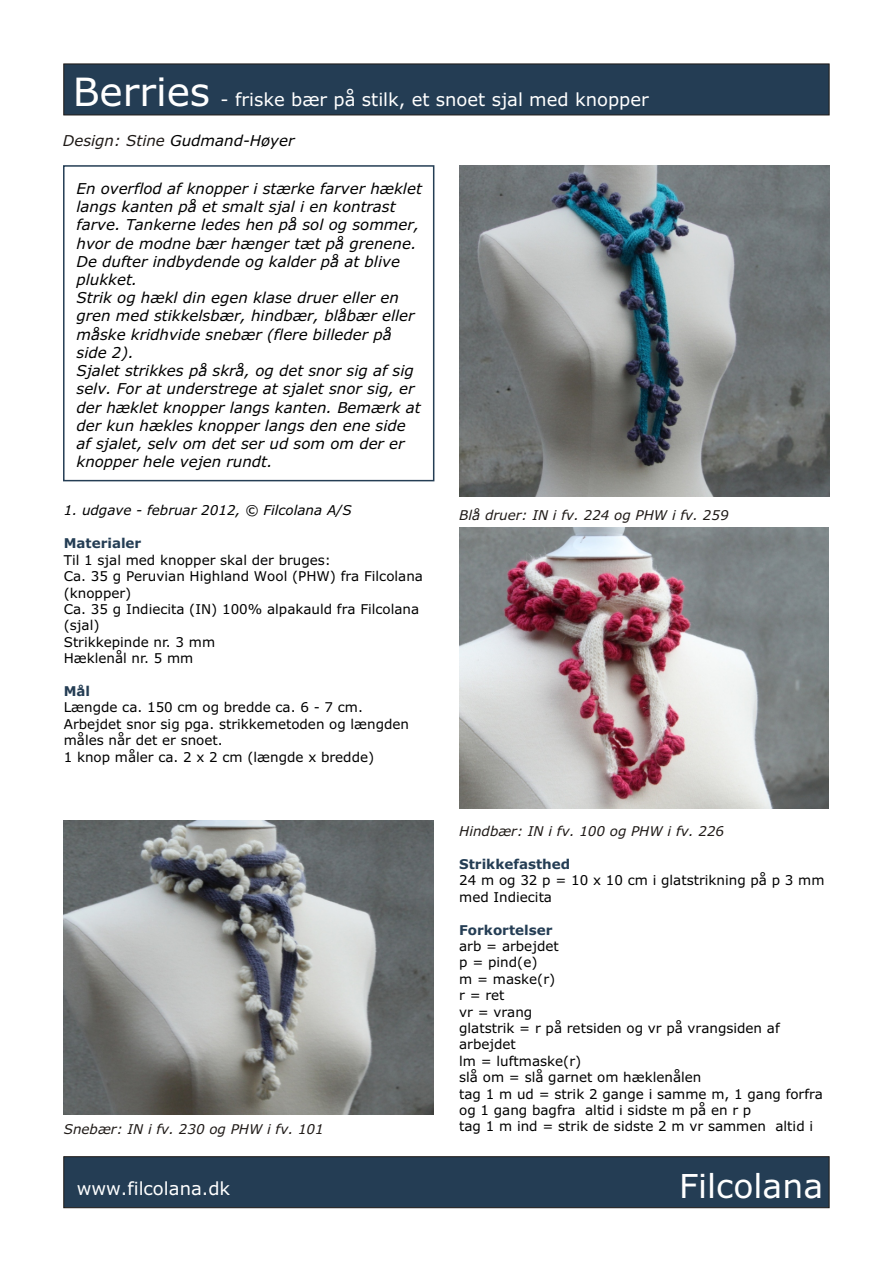
<style>
.page{position:relative;width:894px;height:1263px;background:#fff}
.page>*{position:absolute;margin:0;border:0;box-sizing:border-box;transform-origin:0 0}
.t1{font:33px "Verdana";color:#fff}
.t2{font:18px "Verdana";color:#fff}
.t3{font:italic 15px/18.3px "Verdana";color:#000}
.t4{font:13.5px/16.4px "Verdana";color:#000}
.t5{font:italic 13.5px "Verdana";color:#1f1a17}
.t6{font:700 13.5px "Verdana";color:#243d54}
.t7{font:italic 13.5px "Verdana";color:#000}
.s1{font-size:39px}
.s2{color:#1f1a17}
</style>
<div class="page">
<div style="left:63px;top:165px;width:371px;height:316px;background:#fff;border:2px solid #243d54"></div>
<div style="left:64px;top:64px;width:765px;height:51px;background:#243d54;border:1px solid #1f1a17"></div>
<div style="left:64px;top:1157px;width:765px;height:51px;background:#243d54;border:1px solid #1f1a17"></div>
<img style="left:459px;top:527px;width:370px;height:282px">
<img style="left:459px;top:166px;width:370px;height:331px">
<img style="left:64px;top:820px;width:369px;height:294px">
<h2 class="t2" style="left:73px;top:93px;width:578px"><span class="s1">Berries</span> - friske bær på stilk, et snoet sjal med knopper</h2>
<p class="t3" style="left:63px;top:133px;width:233px"><span class="s2">Design: Stine</span> Gudmand-Høyer</p>
<p class="t3" style="left:77px;top:180px;width:347px">En overflod af knopper i stærke farver hæklet langs kanten på et smalt sjal i en kontrast farve. Tankerne ledes hen på sol og sommer, hvor de modne bær hænger tæt på grenene.<br>De dufter indbydende og kalder på at blive plukket.<br>Strik og hækl din egen klase druer eller en gren med stikkelsbær, hindbær, blåbær eller måske kridhvide snebær (flere billeder på side 2).<br>Sjalet strikkes på skrå, og det snor sig af sig selv. For at understrege at sjalet snor sig, er der hæklet knopper langs kanten. Bemærk at der kun hækles knopper langs den ene side af sjalet, selv om det ser ud som om der er knopper hele vejen rundt.</p>
<p class="t7" style="left:64px;top:505px;width:289px">1. udgave - februar 2012, © Filcolana A/S</p>
<p class="t4" style="left:64px;top:553px;width:361px">Til 1 sjal med knopper skal der bruges:<br>Ca. 35 g Peruvian Highland Wool (PHW) fra Filcolana (knopper)<br>Ca. 35 g Indiecita (IN) 100% alpakauld fra Filcolana (sjal)<br>Strikkepinde nr. 3 mm<br>Hæklenål nr. 5 mm</p>
<p class="t4" style="left:64px;top:700px;width:347px">Længde ca. 150 cm og bredde ca. 6 - 7 cm.<br>Arbejdet snor sig pga. strikkemetoden og længden måles når det er snoet.<br>1 knop måler ca. 2 x 2 cm (længde x bredde)</p>
<p class="t6" style="left:64px;top:538px;width:79px">Materialer</p>
<p class="t6" style="left:64px;top:686px;width:28px">Mål</p>
<p class="t5" style="left:64px;top:1124px;width:262px">Snebær: IN i fv. 230 og PHW i fv. 101</p>
<p class="t5" style="left:459px;top:509px;width:271px">Blå druer: IN i fv. 224 og PHW i fv. 259</p>
<p class="t5" style="left:459px;top:826px;width:266px">Hindbær: IN i fv. 100 og PHW i fv. 226</p>
<p class="t6" style="left:459px;top:859px;width:113px">Strikkefasthed</p>
<p class="t4" style="left:459px;top:873px;width:367px">24 m og 32 p = 10 x 10 cm i glatstrikning på p 3 mm med Indiecita</p>
<p class="t4" style="left:459px;top:939px;width:365px">arb = arbejdet<br>p = pind(e)<br>m = maske(r)<br>r = ret<br>vr = vrang<br>glatstrik = r på retsiden og vr på vrangsiden af arbejdet<br>lm = luftmaske(r)<br>slå om = slå garnet om hæklenålen<br>tag 1 m ud = strik 2 gange i samme m, 1 gang forfra og 1 gang bagfra altid i sidste m på en r p<br>tag 1 m ind = strik de sidste 2 m vr sammen altid i</p>
<p class="t6" style="left:459px;top:924px;width:95px">Forkortelser</p>
<h2 class="t2" style="left:77px;top:1181px;width:155px">www.filcolana.dk</h2>
<h1 class="t1" style="left:679px;top:1173px;width:145px">Filcolana</h1>
</div>
